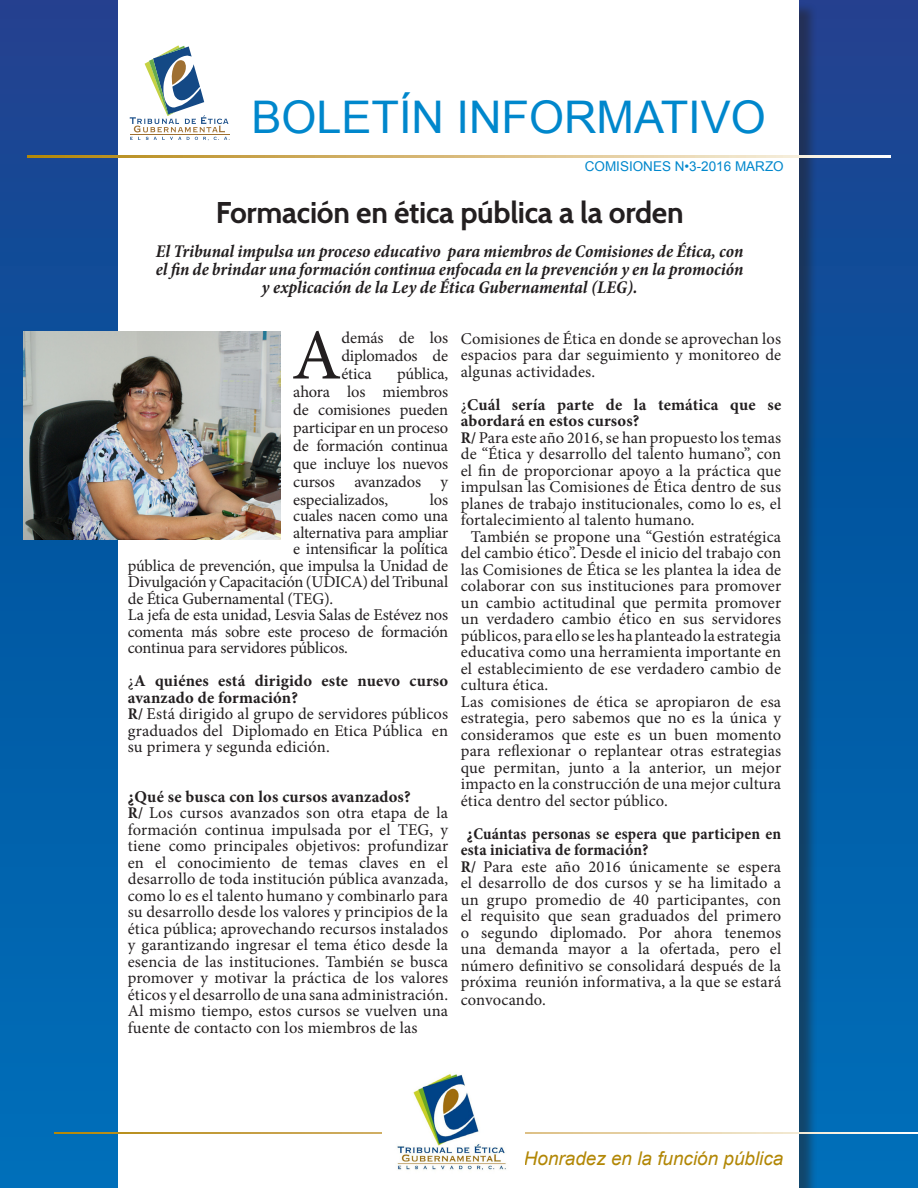
<style>
.page{position:relative;width:918px;height:1188px;background:#fff}
.page>*{position:absolute;margin:0;border:0;box-sizing:border-box;transform-origin:0 0}
.t1{font:71.85px "Minion Pro";color:#231f20}
.Apoyo{font:45px "Arial";color:#0087cc}
.t2{font:700 30px "Cabin";letter-spacing:-.01em;color:#231f20}
.Apoyo-2{font:italic 18.9px "Arial";color:#b28705}
.t3{font:italic 700 condensed 18px/18px "Minion Pro";letter-spacing:-.005em;color:#231f20;text-align:center}
.t4{font:16.5px/16.5px "Minion Pro";color:#231f20;text-align:justify}
.t5{font:700 16.5px/16.5px "Minion Pro";letter-spacing:.01em;color:#231f20}
.t6{font:700 condensed 16.5px/16.5px "Minion Pro";letter-spacing:.01em;color:#231f20}
.Apoyo-3{font:13.5px "Arial";color:#0087cc}
.s1{font-weight:400}
.s2{font-weight:700;font-stretch:condensed}
</style>
<div class="page">
<div style="left:0;top:0;width:918px;height:1188px;background:linear-gradient(to bottom,#1a428f,#0071ba)"></div>
<div style="left:121px;top:2px;width:697px;height:1186px;background:#231f20;opacity:.5"></div>
<div style="left:119px;top:0;width:680px;height:1188px;background:#fff"></div>
<svg style="left:54px;top:1132px;width:864px;height:2px"></svg>
<img style="left:382px;top:1074px;width:142px;height:96px">
<svg style="left:27px;top:155px;width:864px;height:2px;background:#d8be7f"></svg>
<svg style="left:130px;top:45px;width:100px;height:95px"></svg>
<img style="left:24px;top:331px;width:256px;height:208px">
<p class="Apoyo" style="left:252px;top:88px;width:516px">BOLETÍN INFORMATIVO</p>
<p class="Apoyo-3" style="left:585px;top:157px;width:201px">COMISIONES N•3-2016 MARZO</p>
<p class="t2" style="left:216px;top:195px;width:469px">Formación en ética pública a la orden</p>
<p class="t3" style="left:156px;top:243px;width:589px">El Tribunal impulsa un proceso educativo para miembros de Comisiones de Ética, con el fin de brindar una formación continua enfocada en la prevención y en la promoción y explicación de la Ley de Ética Gubernamental (LEG).</p>
<p class="t1" style="left:292px;top:307px;width:51px">A</p>
<p class="t4" style="left:341px;top:328px;width:108px;line-height:18px">demás de los diplomados de ética</p>
<p class="t4" style="left:461px;top:330px;width:322px">Comisiones de Ética en donde se aprovechan los espacios para dar seguimiento y monitoreo de algunas actividades.</p>
<p class="t5" style="left:461px;top:396px;width:322px"><span class="s1">¿</span>Cuál sería parte de la temática que se abordará en estos cursos?</p>
<p class="t4" style="left:461px;top:429px;width:322px"><span class="s2">R/</span> Para este año 2016, se han propuesto los temas de “Ética y desarrollo del talento humano”, con el fin de proporcionar apoyo a la práctica que impulsan las Comisiones de Ética dentro de sus planes de trabajo institucionales, como lo es, el fortalecimiento al talento humano.</p>
<p class="t4" style="left:461px;top:528px;width:322px;text-indent:10px">También se propone una “Gestión estratégica del cambio ético”. Desde el inicio del trabajo con las Comisiones de Ética se les plantea la idea de colaborar con sus instituciones para promover un cambio actitudinal que permita promover un verdadero cambio ético en sus servidores públicos, para ello se les ha planteado la estrategia educativa como una herramienta importante en el establecimiento de ese verdadero cambio de cultura ética.</p>
<p class="t4" style="left:461px;top:693px;width:322px">Las comisiones de ética se apropiaron de esa estrategia, pero sabemos que no es la única y consideramos que este es un buen momento para reflexionar o replantear otras estrategias que permitan, junto a la anterior, un mejor impacto en la construcción de una mejor cultura ética dentro del sector público.</p>
<p class="t6" style="left:461px;top:825px;width:322px;text-indent:6px">¿Cuántas personas se espera que participen en esta iniciativa de formación?</p>
<p class="t4" style="left:461px;top:858px;width:322px"><span class="s2">R/</span> Para este año 2016 únicamente se espera el desarrollo de dos cursos y se ha limitado a un grupo promedio de 40 participantes, con el requisito que sean graduados del primero o segundo diplomado. Por ahora tenemos una demanda mayor a la ofertada, pero el número definitivo se consolidará después de la próxima reunión informativa, a la que se estará</p>
<p class="t4" style="left:461px;top:992px;width:87px">convocando.</p>
<p class="t4" style="left:293px;top:364px;width:157px;line-height:18px;text-indent:104px">pública, ahora los miembros de comisiones pueden participar en un proceso de formación continua que incluye los nuevos cursos avanzados y especializados,</p>
<p class="t4" style="left:430px;top:491px;width:20px">los</p>
<p class="t4" style="left:293px;top:508px;width:157px">cuales nacen como una</p>
<p class="t4" style="left:293px;top:524px;width:156px">alternativa para ampliar</p>
<p class="t4" style="left:293px;top:541px;width:157px">e intensificar la política</p>
<p class="t4" style="left:128px;top:557px;width:322px">pública de prevención, que impulsa la Unidad de</p>
<p class="t4" style="left:128px;top:574px;width:322px">Divulgación y Capacitación (UDICA) del Tribunal</p>
<p class="t4" style="left:128px;top:590px;width:207px">de Ética Gubernamental (TEG).</p>
<p class="t4" style="left:128px;top:607px;width:322px">La jefa de esta unidad, Lesvia Salas de Estévez nos comenta más sobre este proceso de formación continua para servidores públicos.</p>
<p class="t5" style="left:128px;top:672px;width:322px"><span class="s1">¿</span>A quiénes está dirigido este nuevo curso avanzado de formación?</p>
<p class="t4" style="left:128px;top:706px;width:322px"><span class="s2">R/</span> Está dirigido al grupo de servidores públicos graduados del Diplomado en Etica Pública en su primera y segunda edición.</p>
<p class="t5" style="left:128px;top:788px;width:284px">¿Qué se busca con los cursos avanzados?</p>
<p class="t4" style="left:128px;top:805px;width:322px"><span class="s2">R/</span> Los cursos avanzados son otra etapa de la formación continua impulsada por el TEG, y tiene como principales objetivos: profundizar en el conocimiento de temas claves en el desarrollo de toda institución pública avanzada, como lo es el talento humano y combinarlo para su desarrollo desde los valores y principios de la ética pública; aprovechando recursos instalados y garantizando ingresar el tema ético desde la esencia de las instituciones. También se busca promover y motivar la práctica de los valores éticos y el desarrollo de una sana administración.</p>
<p class="t4" style="left:128px;top:1003px;width:322px">Al mismo tiempo, estos cursos se vuelven una fuente de contacto con los miembros de las</p>
<p class="Apoyo-2" style="left:524px;top:1146px;width:261px">Honradez en la función pública</p>
</div>
